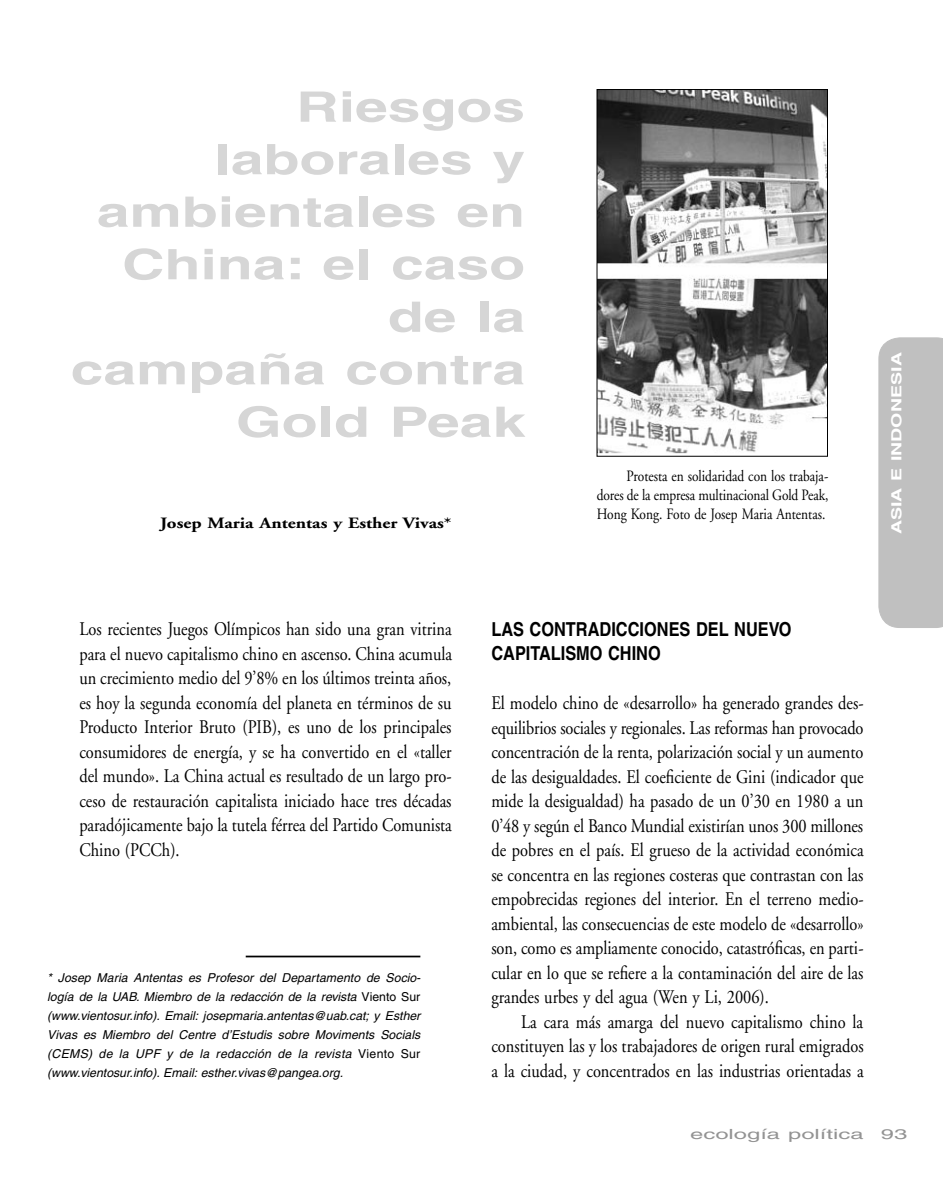
<style>
.page{position:relative;width:943px;height:1191px;background:#fff}
.page>*{position:absolute;margin:0;border:0;box-sizing:border-box;transform-origin:0 0}
.t1{font:700 42px/52.5px "Helvetica";color:#d6d6d6;text-align:right;scale:1.4 1}
.t2{font:19.25px/24.5px "Adobe Garamond";color:#000;text-align:justify;scale:.85 1}
.t3{font:700 19.25px/24.5px "Helvetica";color:#000;scale:.85 1}
.t4{font:15.75px/19.2px "Adobe Garamond";letter-spacing:-.005em;color:#000;text-align:justify;scale:.85 1}
.t5{font:700 15.75px "Adobe Garamond";color:#000;scale:1.2 1}
.t6{font:14px "Helvetica";color:#939393;scale:1.7 1}
.t7{font:700 14px "Helvetica";color:#fff;scale:1.4 1}
.t8{font:italic 12.25px/18.9px "Helvetica";color:#000;text-align:justify}
.s1{font-style:normal}
</style>
<div class="page">
<div style="left:878px;top:337px;width:65px;height:290px;background:#c0c0c0"></div>
<hr style="left:246px;top:955px;width:174px;height:2px;background:#000">
<img style="left:598px;top:91px;width:227px;height:363px">
<div style="left:596px;top:89px;width:231px;height:367px;border:1px solid #000"></div>
<h1 class="t1" style="left:71px;top:80px;width:326px">Riesgos laborales y ambientales en<br>China: el caso de la<br>campaña contra<br>Gold Peak</h1>
<p class="t5" style="left:160px;top:514px;width:244px">Josep Maria Antentas y Esther Vivas*</p>
<p class="t4" style="left:596px;top:466px;width:274px;text-indent:30px">Protesta en solidaridad con los trabaja&shy;dores de la empresa multinacional Gold Peak, Hong Kong. Foto de Josep Maria Antentas.</p>
<p class="t7" style="left:888px;top:534px;width:131px;rotate:-90deg">ASIA E INDONESIA</p>
<p class="t2" style="left:79px;top:617px;width:440px">Los recientes Juegos Olímpicos han sido una gran vitrina para el nuevo capitalismo chino en ascenso. China acumula un crecimiento medio del 9’8% en los últimos treinta años, es hoy la segunda economía del planeta en términos de su Producto Interior Bruto (PIB), es uno de los principales consumidores de energía, y se ha convertido en el «taller del mundo». La China actual es resultado de un largo pro&shy;ceso de restauración capitalista iniciado hace tres décadas paradójicamente bajo la tutela férrea del Partido Comunista Chino (PCCh).</p>
<p class="t8" style="left:47px;top:968px;width:375px">* Josep Maria Antentas es Profesor del Departamento de Socio&shy;logía de la UAB. Miembro de la redacción de la revista <span class="s1">Viento Sur </span>(www.vientosur.info). Email: josepmaria.antentas@uab.cat; y Esther Vivas es Miembro del Centre d’Estudis sobre Moviments Socials (CEMS) de la UPF y de la redacción de la revista <span class="s1">Viento Sur </span>(www.vientosur.info). Email: esther.vivas@pangea.org.</p>
<p class="t3" style="left:491px;top:616px;width:355px">LAS CONTRADICCIONES DEL NUEVO<br>CAPITALISMO CHINO</p>
<p class="t2" style="left:491px;top:691px;width:439px">El modelo chino de «desarrollo» ha generado grandes des&shy;equilibrios sociales y regionales. Las reformas han provocado concentración de la renta, polarización social y un aumento de las desigualdades. El coeficiente de Gini (indicador que mide la desigualdad) ha pasado de un 0’30 en 1980 a un 0’48 y según el Banco Mundial existirían unos 300 millones de pobres en el país. El grueso de la actividad económica se concentra en las regiones costeras que contrastan con las empobrecidas regiones del interior. En el terreno medio&shy;ambiental, las consecuencias de este modelo de «desarrollo» son, como es ampliamente conocido, catastróficas, en parti&shy;cular en lo que se refiere a la contaminación del aire de las grandes urbes y del agua (Wen y Li, 2006).</p>
<p class="t2" style="left:491px;top:1010px;width:439px;text-indent:30px">La cara más amarga del nuevo capitalismo chino la constituyen las y los trabajadores de origen rural emigrados a la ciudad, y concentrados en las industrias orientadas a</p>
<p class="t6" style="left:690px;top:1126px;width:129px">ecología política 93</p>
</div>
